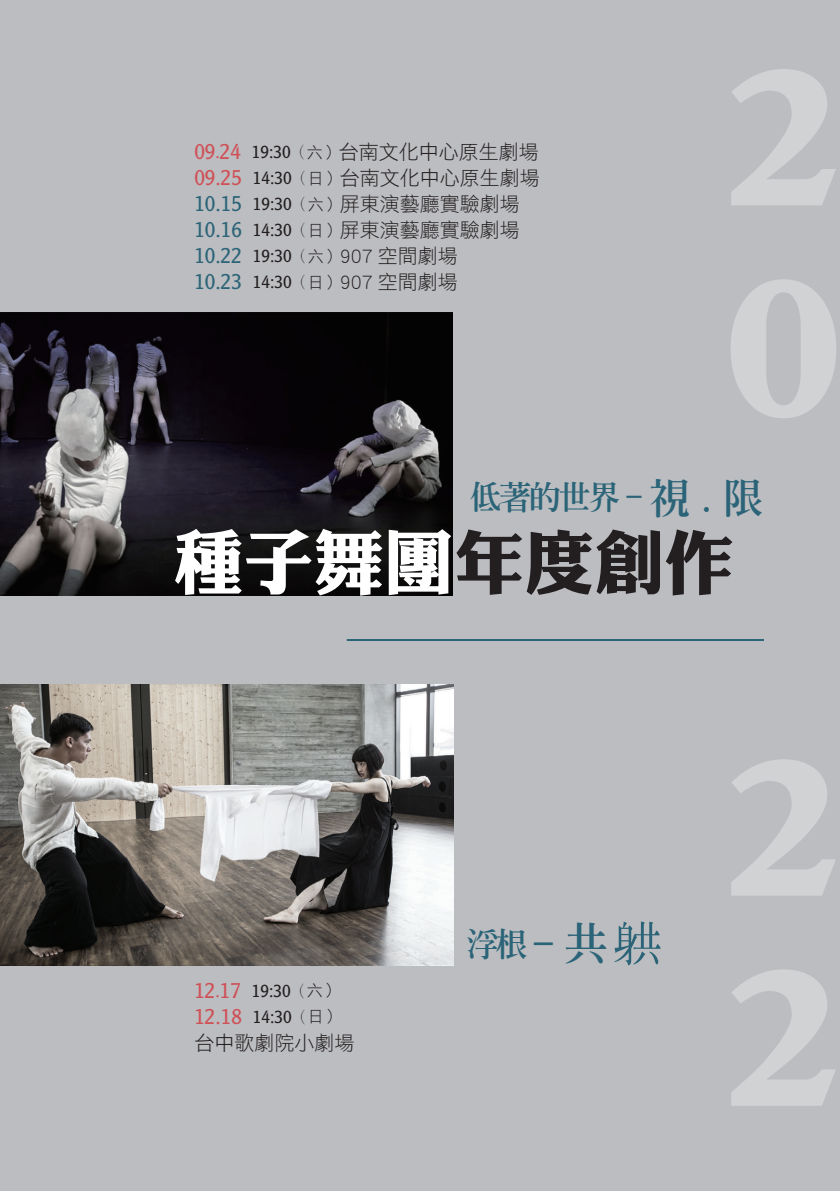
<style>
.page{position:relative;width:840px;height:1191px;background:#fff}
.page>*{position:absolute;margin:0;border:0;box-sizing:border-box;transform-origin:0 0}
.t1{font:200px/210px "DF Li King Hei Std W8";color:#d1d2d4}
.t2{font:70px "DF Li King Hei Std W8";color:#fff}
.t3{font:32px "Inn Ming Extra";letter-spacing:-.075em;color:#2b6478}
.t4{font:300 22px "Clearface Gothic LT Std";color:#cf5057}
.t5{font:20px/26px "DF Hei Std W3";color:#231f20}
.t6{font:300 18px "Clearface Gothic LT Std";color:#231f20}
.s1{font-family:"Clearface Gothic LT Std";font-weight:300;font-size:22px;color:#cf5057}
.s2{font-family:"Clearface Gothic LT Std";font-weight:300;font-size:18px;color:#cf5057}
.s3{font-family:"Clearface Gothic LT Std";font-weight:300;font-size:18px}
.s4{font-family:"Adobe Ming Std";font-weight:300;font-size:16px}
.s5{font-size:16px}
.s6{font-family:"Clearface Gothic LT Std";font-weight:300;font-size:22px;color:#2b6478}
.s7{font-size:40px}
.s8{color:#231f20}
.s9{font-size:22px;color:#cf5057}
.s10{color:#cf5057}
.s11{font-family:"Adobe Ming Std";font-size:16px}
.s12{font-family:"DF Hei Std W3";font-weight:400;font-size:16px}
.s13{font-size:18px;color:#231f20}
.s14{font-family:"Adobe Ming Std";font-size:16px;color:#231f20}
.s15{font-family:"DF Hei Std W3";font-weight:400;font-size:16px;color:#231f20}
.s16{font-size:44px}
</style>
<div class="page">
<div style="left:0;top:0;width:839px;height:1191px;background:#bcbdc0"></div>
<img style="left:0;top:313px;width:452px;height:282px">
<img style="left:0;top:684px;width:453px;height:281px">
<hr style="left:346px;top:639px;width:417px;height:2px;background:#2b6478">
<svg style="left:614px;top:921px;width:46px;height:44px"></svg>
<p class="t5" style="left:194px;top:138px;width:347px"><span class="s1">09</span><span class="s2">.</span><span class="s1">24</span> <span class="s3">19:30</span><span class="s4">（</span><span class="s5">六）</span>台南文化中心原生劇場<br><span class="s1">09.25</span> <span class="s3">14:30</span><span class="s4">（</span><span class="s5">日）</span>台南文化中心原生劇場<br><span class="s6">10.15</span> <span class="s3">19:30</span><span class="s4">（</span><span class="s5">六）</span>屏東演藝廳實驗劇場<br><span class="s6">10.16</span> <span class="s3">14:30</span><span class="s4">（</span><span class="s5">日）</span>屏東演藝廳實驗劇場<br><span class="s6">10.22</span> <span class="s3">19:30</span><span class="s4">（</span><span class="s5">六）</span>907 空間劇場<br><span class="s6">10.23</span> <span class="s3">14:30</span><span class="s4">（</span><span class="s5">日）</span>907 空間劇場</p>
<h1 class="t1" style="left:720px;top:25px;width:127px">2<br>0</h1>
<h3 class="t3" style="left:469px;top:481px;width:295px">低著的世界 - <span class="s7">視.限</span></h3>
<h2 class="t2" style="left:173px;top:524px;width:562px">種子舞團<span class="s8">年度創作</span></h2>
<p class="t6" style="left:194px;top:979px;width:146px"><span class="s9">12</span><span class="s10">.</span><span class="s9">17</span> 19:30<span class="s11">（</span><span class="s12">六）</span></p>
<p class="t4" style="left:194px;top:1003px;width:147px">12.18 <span class="s13">14:30</span><span class="s14">（</span><span class="s15">日）</span></p>
<p class="t5" style="left:194px;top:1029px;width:162px">台中歌劇院小劇場</p>
<h3 class="t3" style="left:466px;top:927px;width:144px">浮根<span class="s7">-</span><span class="s16">共</span></h3>
<h1 class="t1" style="left:720px;top:715px;width:127px">2<br>2</h1>
</div>
